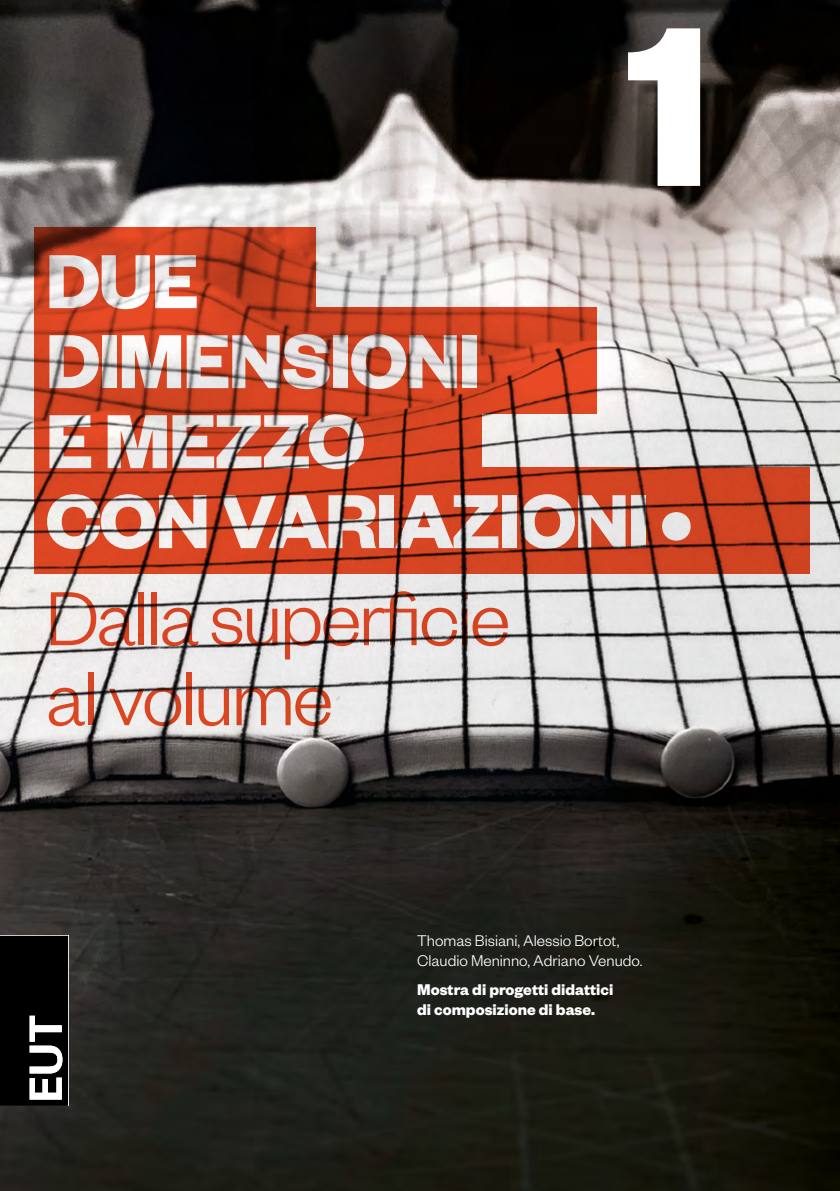
<style>
.page{position:relative;width:840px;height:1191px;background:#fff}
.page>*{position:absolute;margin:0;border:0;box-sizing:border-box;transform-origin:0 0}
.t1{font:700 250px "Founders Grotesk";color:#fff}
.t2{font:700 84px/80px "Founders Grotesk";letter-spacing:-.03em;color:#fff}
.t3{font:300 84px/80px "Founders Grotesk";letter-spacing:-.03em;color:#e94c26}
.t4{font:300 17px/20px "Founders Grotesk";color:#fff}
.t5{font:700 17px/20px "Founders Grotesk";color:#fff}
</style>
<div class="page">
<img style="left:0;top:0;width:839px;height:1191px">
<svg style="left:0;top:935px;width:68px;height:171px;background:#1e1e1e"></svg>
<svg style="left:34px;top:227px;width:281px;height:80px;background:#be3d1e"></svg>
<svg style="left:34px;top:307px;width:562px;height:106px;background:#c8401f"></svg>
<svg style="left:34px;top:387px;width:447px;height:80px;background:#c23e1e"></svg>
<svg style="left:34px;top:467px;width:774px;height:106px;background:#bf3d1e"></svg>
<h1 class="t1" style="left:625px;top:-54px;width:90px">1</h1>
<h2 class="t2" style="left:45px;top:237px;width:649px">DUE<br>DIMENSIONI<br>E MEZZO<br>CON VARIAZIONI •</h2>
<h2 class="t3" style="left:45px;top:574px;width:466px">Dalla superficie al volume</h2>
<p class="t4" style="left:417px;top:930px;width:226px">Thomas Bisiani, Alessio Bortot,<br>Claudio Meninno, Adriano Venudo.</p>
<p class="t5" style="left:417px;top:978px;width:197px">Mostra di progetti didattici di composizione di base.</p>
</div>
